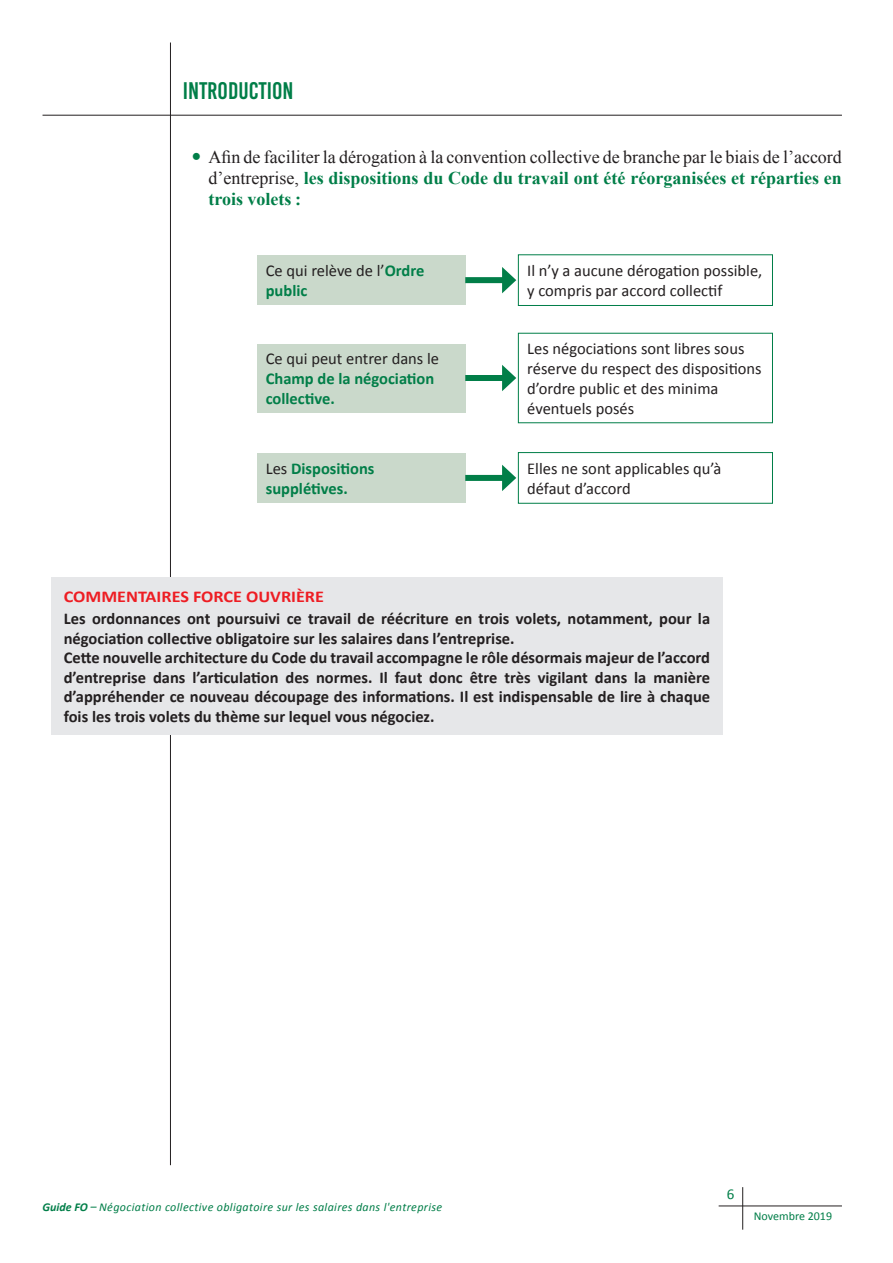
<style>
.page{position:relative;width:893px;height:1263px;background:#fff}
.page>*{position:absolute;margin:0;border:0;box-sizing:border-box;transform-origin:0 0}
.titre_deuxieme_page{font:24px "Bebas Kai";color:#017e48}
.enumeration{font:18px/21px "Times New Roman";color:#231f20;text-align:justify}
.FO_TEXTE{font:700 16.5px/19.5px "Calibri";color:#231f20}
.TEXTE_DANS_TABLEAU{font:16.5px/19.8px "Calibri";color:#231f20}
.TEXTE_DANS_TABLEAU-2{font:700 16.5px/19.8px "Calibri";color:#017e48}
.FO_TITRE{font:700 16.5px "Calibri";color:#ee1d23;scale:1.1 1}
.t1{font:15px "Calibri";color:#017e48}
.t2{font:italic 12px "Calibri";letter-spacing:.03em;color:#017e48}
.t3{font:12px "Calibri";color:#017e48}
.s1{font-weight:700;color:#017e48}
.s2{font-weight:400;color:#231f20}
.s3{font-weight:700}
</style>
<div class="page">
<hr style="left:170px;top:43px;width:1px;height:1122px;background:#231f20">
<hr style="left:43px;top:115px;width:799px;height:1px;background:#231f20">
<hr style="left:742px;top:1187px;width:1px;height:43px;background:#231f20">
<hr style="left:719px;top:1205px;width:123px;height:1px;background:#231f20">
<div style="left:51px;top:577px;width:672px;height:157px;background:#e6e7e9"></div>
<div style="left:257px;top:256px;width:208px;height:49px;background:#cad9cb"></div>
<div style="left:518px;top:254px;width:255px;height:52px;border:1px solid #017e48"></div>
<div style="left:518px;top:452px;width:255px;height:52px;border:1px solid #017e48"></div>
<div style="left:257px;top:343px;width:208px;height:69px;background:#cad9cb"></div>
<div style="left:257px;top:453px;width:208px;height:49px;background:#cad9cb"></div>
<div style="left:465px;top:277px;width:42px;height:6px;background:#017e48"></div>
<svg style="left:502px;top:267px;width:14px;height:26px"></svg>
<div style="left:465px;top:375px;width:42px;height:6px;background:#017e48"></div>
<svg style="left:502px;top:365px;width:14px;height:26px"></svg>
<div style="left:465px;top:475px;width:42px;height:6px;background:#017e48"></div>
<svg style="left:502px;top:465px;width:14px;height:26px"></svg>
<p class="titre_deuxieme_page" style="left:183px;top:77px;width:112px">INTRODUCTION</p>
<p class="enumeration" style="left:208px;top:146px;width:635px">Afin de faciliter la dérogation à la convention collective de branche par le biais de l’accord d’entreprise, <span class="s1">les dispositions du Code du travail ont été réorganisées et réparties en trois volets :</span></p>
<p class="TEXTE_DANS_TABLEAU" style="left:266px;top:261px;width:160px">Ce qui relève de l’<span class="s1">Ordre public</span></p>
<p class="TEXTE_DANS_TABLEAU" style="left:527px;top:261px;width:237px">Il n’y a aucune dérogation possible, y compris par accord collectif</p>
<p class="TEXTE_DANS_TABLEAU-2" style="left:266px;top:348px;width:175px"><span class="s2">Ce qui peut entrer dans le<br></span>Champ de la négociation collective.</p>
<p class="TEXTE_DANS_TABLEAU-2" style="left:266px;top:458px;width:110px"><span class="s2">Les</span> Dispositions supplétives.</p>
<p class="TEXTE_DANS_TABLEAU" style="left:527px;top:339px;width:236px">Les négociations sont libres sous réserve du respect des dispositions d’ordre public et des minima éventuels posés</p>
<p class="TEXTE_DANS_TABLEAU" style="left:527px;top:458px;width:196px">Elles ne sont applicables qu’à défaut d’accord</p>
<p class="FO_TITRE" style="left:64px;top:585px;width:238px">COMMENTAIRES FORCE OUVRIÈRE</p>
<p class="FO_TEXTE" style="left:64px;top:608px;width:648px">Les ordonnances ont poursuivi ce travail de réécriture en trois volets, notamment, pour la négociation collective obligatoire sur les salaires dans l’entreprise.</p>
<p class="FO_TEXTE" style="left:64px;top:647px;width:648px;text-align:justify">Cette nouvelle architecture du Code du travail accompagne le rôle désormais majeur de l’accord d’entreprise dans l’articulation des normes. Il faut donc être très vigilant dans la manière d’appréhender ce nouveau découpage des informations. Il est indispensable de lire à chaque fois les trois volets du thème sur lequel vous négociez.</p>
<p class="t2" style="left:43px;top:1198px;width:401px"><span class="s3">Guide FO</span> – Négociation collective obligatoire sur les salaires dans l'entreprise</p>
<p class="t1" style="left:727px;top:1183px;width:9px">6</p>
<p class="t3" style="left:754px;top:1207px;width:80px">Novembre 2019</p>
</div>
